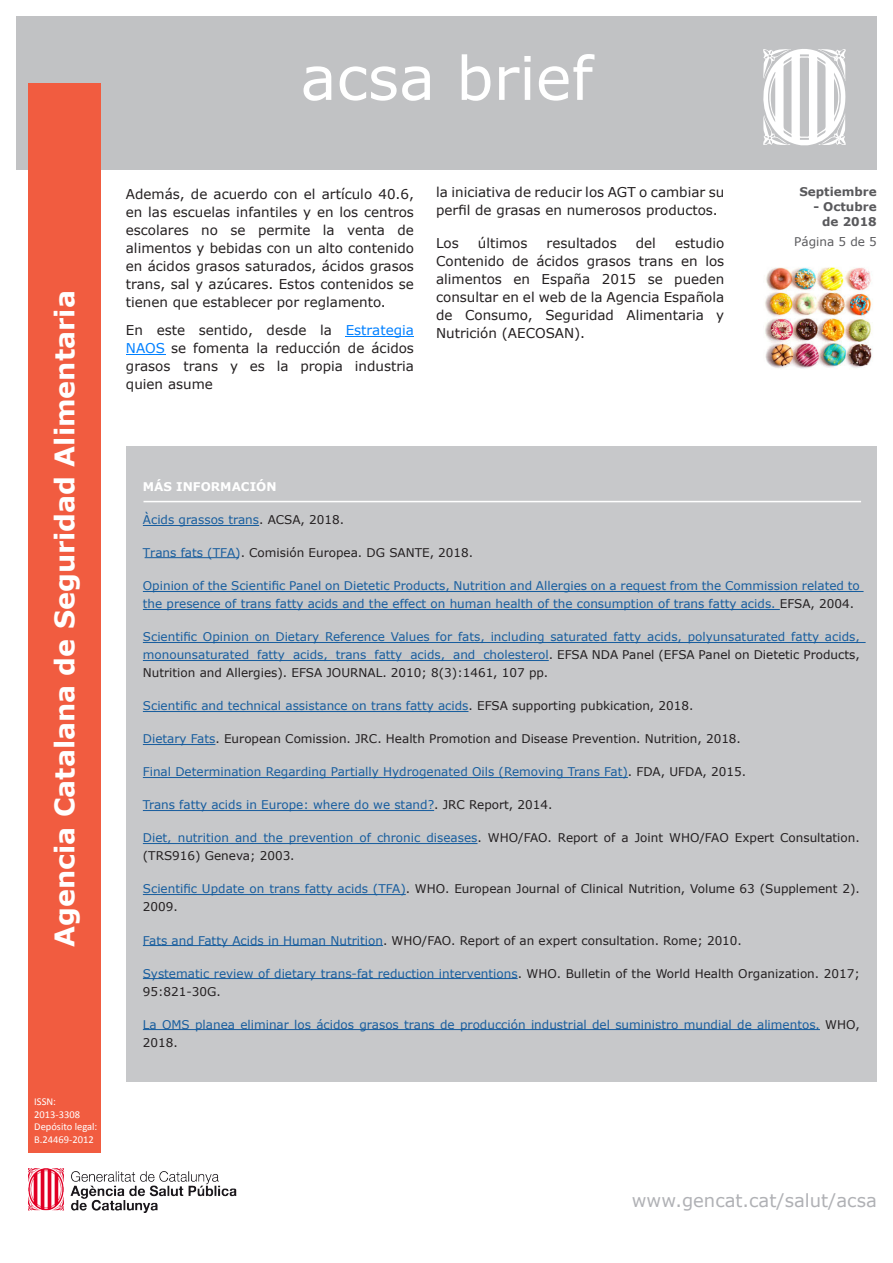
<style>
.page{position:relative;width:893px;height:1263px;background:#fff}
.page>*{position:absolute;margin:0;border:0;box-sizing:border-box;transform-origin:0 0}
.t1{font:60px "Verdana";color:#fff}
.t2{font:700 27px "Verdana";color:#fff}
.t3{font:18px "Verdana";color:#b0b1b5}
.Cuerpo_texto{font:13.5px/18px "Verdana";color:#231f20;text-align:justify}
.Cuerpo_texto-2{font:12px/18px "Verdana";color:#175d9e}
.Cuerpo_texto-3{font:12px/18px "Verdana";color:#231f20}
.t4{font:700 12px/15px "Verdana";color:#5a5a5d;text-align:right}
.Cuerpo_texto-4{font:700 12px "Verdana";color:#fff}
.t5{font:12px "Verdana";color:#5a5a5d}
.t6{font:10.5px/12.6px "Calibri";color:#fff}
.s1{color:#0080ff}
.s2{color:#231f20}
.s3{color:#175d9e}
</style>
<div class="page">
<div style="left:16px;top:17px;width:861px;height:153px;background:#c1c2c4"></div>
<div style="left:29px;top:84px;width:72px;height:1069px;background:#f15c40"></div>
<svg style="left:763px;top:49px;width:83px;height:96px"></svg>
<img style="left:29px;top:1168px;width:207px;height:44px">
<img style="left:765px;top:267px;width:108px;height:102px">
<hr style="left:126px;top:354px;width:39px;height:1px;background:#0080ff">
<hr style="left:346px;top:336px;width:68px;height:1px;background:#0080ff">
<div style="left:126px;top:446px;width:751px;height:636px;background:#c7c8ca"></div>
<hr style="left:143px;top:525px;width:116px;height:1px;background:#175d9e">
<hr style="left:143px;top:591px;width:721px;height:1px;background:#175d9e">
<hr style="left:143px;top:609px;width:637px;height:1px;background:#175d9e">
<hr style="left:143px;top:642px;width:723px;height:1px;background:#175d9e">
<hr style="left:143px;top:660px;width:406px;height:1px;background:#175d9e">
<hr style="left:143px;top:711px;width:325px;height:1px;background:#175d9e">
<hr style="left:143px;top:744px;width:72px;height:1px;background:#175d9e">
<hr style="left:143px;top:777px;width:485px;height:1px;background:#175d9e">
<hr style="left:143px;top:810px;width:291px;height:1px;background:#175d9e">
<hr style="left:143px;top:843px;width:334px;height:1px;background:#175d9e">
<hr style="left:143px;top:894px;width:263px;height:1px;background:#175d9e">
<hr style="left:143px;top:945px;width:240px;height:1px;background:#175d9e">
<hr style="left:143px;top:978px;width:375px;height:1px;background:#175d9e">
<hr style="left:143px;top:1029px;width:677px;height:1px;background:#175d9e">
<hr style="left:145px;top:557px;width:94px;height:1px;background:#175d9e">
<hr style="left:144px;top:501px;width:717px;height:1px;background:#fff">
<h1 class="t1" style="left:300px;top:40px;width:294px">acsa brief</h1>
<h2 class="t2" style="left:47px;top:946px;width:658px;rotate:-90deg">Agencia Catalana de Seguridad Alimentaria</h2>
<p class="t6" style="left:34px;top:1095px;width:65px">ISSN:<br>2013-3308<br>Depósito legal:<br>B.24469-2012</p>
<p class="Cuerpo_texto" style="left:126px;top:185px;width:290px">Además, de acuerdo con el artículo 40.6, en las escuelas infantiles y en los centros escolares no se permite la venta de alimentos y bebidas con un alto contenido en ácidos grasos saturados, ácidos grasos trans, sal y azúcares. Estos contenidos se tienen que establecer por reglamento.</p>
<p class="Cuerpo_texto" style="left:126px;top:321px;width:290px">En este sentido, desde la <span class="s1">Estrategia NAOS</span> se fomenta la reducción de ácidos grasos trans y es la propia industria quien asume</p>
<p class="Cuerpo_texto" style="left:436px;top:184px;width:290px">la iniciativa de reducir los AGT o cambiar su perfil de grasas en numerosos productos.</p>
<p class="Cuerpo_texto" style="left:436px;top:235px;width:24px">Los</p>
<p class="Cuerpo_texto" style="left:478px;top:235px;width:51px">últimos</p>
<p class="Cuerpo_texto" style="left:547px;top:235px;width:72px">resultados</p>
<p class="Cuerpo_texto" style="left:636px;top:235px;width:22px">del</p>
<p class="Cuerpo_texto" style="left:436px;top:235px;width:290px;text-indent:239px">estudio Contenido de ácidos grasos trans en los alimentos en España 2015 se pueden consultar en el web de la Agencia Española de Consumo, Seguridad Alimentaria y Nutrición (AECOSAN).</p>
<p class="t4" style="left:799px;top:184px;width:79px">Septiembre</p>
<p class="t4" style="left:813px;top:200px;width:65px">- Octubre de 2018</p>
<p class="t5" style="left:794px;top:234px;width:84px">Página 5 de 5</p>
<p class="Cuerpo_texto-4" style="left:143px;top:479px;width:135px">MÁS INFORMACIÓN</p>
<p class="Cuerpo_texto-2" style="left:143px;top:511px;width:203px">Àcids grassos trans<span class="s2">. ACSA, 2018.</span></p>
<p class="Cuerpo_texto-3" style="left:143px;top:544px;width:332px"><span class="s3">Trans fats (TFA)</span>. Comisión Europea. DG SANTE, 2018.</p>
<p class="Cuerpo_texto-2" style="left:143px;top:577px;width:718px">Opinion of the Scientific Panel on Dietetic Products, Nutrition and Allergies on a request from the Commission related to the presence of trans fatty acids and the effect on human health of the consumption of trans fatty acids. <span class="s2">EFSA, 2004.</span></p>
<p class="Cuerpo_texto-2" style="left:143px;top:628px;width:718px;text-align:justify">Scientific Opinion on Dietary Reference Values for fats, including saturated fatty acids, polyunsaturated fatty acids, monounsaturated fatty acids, trans fatty acids, and cholesterol<span class="s2">. EFSA NDA Panel (EFSA Panel on Dietetic Products, Nutrition and Allergies). EFSA JOURNAL. 2010; 8(3):1461, 107 pp.</span></p>
<p class="Cuerpo_texto-2" style="left:143px;top:697px;width:552px">Scientific and technical assistance on trans fatty acids<span class="s2">. EFSA supporting pubkication, 2018.</span></p>
<p class="Cuerpo_texto-3" style="left:143px;top:730px;width:600px"><span class="s3">Dietary Fats</span>. European Comission. JRC. Health Promotion and Disease Prevention. Nutrition, 2018.</p>
<p class="Cuerpo_texto-2" style="left:143px;top:763px;width:605px">Final Determination Regarding Partially Hydrogenated Oils (Removing Trans Fat)<span class="s2">. FDA, UFDA, 2015.</span></p>
<p class="Cuerpo_texto-2" style="left:143px;top:796px;width:411px">Trans fatty acids in Europe: where do we stand?<span class="s2">. JRC Report, 2014.</span></p>
<p class="Cuerpo_texto-3" style="left:143px;top:829px;width:718px"><span class="s3">Diet, nutrition and the prevention of chronic diseases</span>. WHO/FAO. Report of a Joint WHO/FAO Expert Consultation. (TRS916) Geneva; 2003.</p>
<p class="Cuerpo_texto-3" style="left:143px;top:880px;width:718px"><span class="s3">Scientific Update on trans fatty acids (TFA)</span>. WHO. European Journal of Clinical Nutrition, Volume 63 (Supplement 2).<br>2009.</p>
<p class="Cuerpo_texto-3" style="left:143px;top:931px;width:601px"><span class="s3">Fats and Fatty Acids in Human Nutrition</span>. WHO/FAO. Report of an expert consultation. Rome; 2010.</p>
<p class="Cuerpo_texto-3" style="left:143px;top:964px;width:718px"><span class="s3">Systematic review of dietary trans-fat reduction interventions</span>. WHO. Bulletin of the World Health Organization. 2017;<br>95:821-30G.</p>
<p class="Cuerpo_texto-2" style="left:143px;top:1015px;width:718px">La OMS planea eliminar los ácidos grasos trans de producción industrial del suministro mundial de alimentos. <span class="s2">WHO,<br>2018.</span></p>
<h3 class="t3" style="left:632px;top:1189px;width:246px">www.gencat.cat/salut/acsa</h3>
</div>
